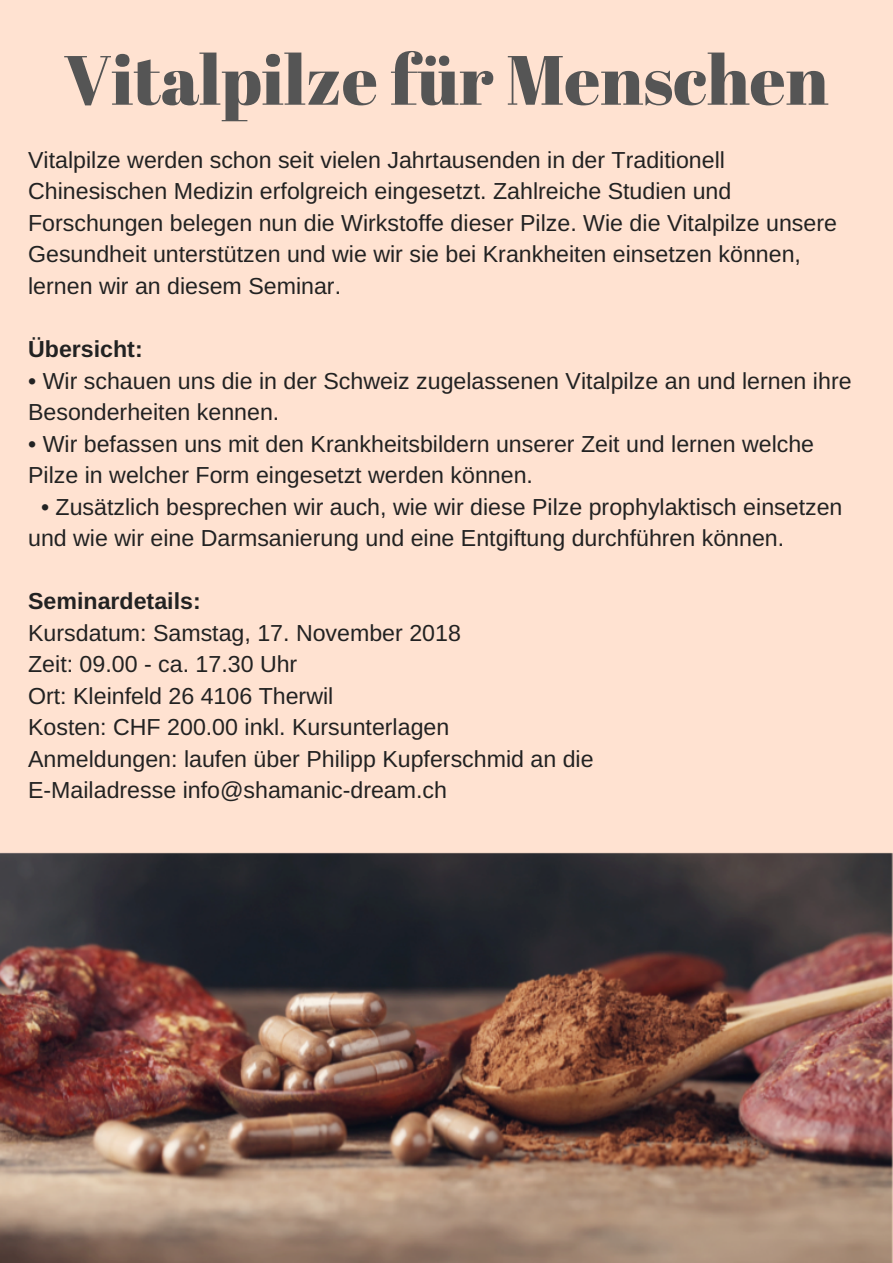
<style>
.page{position:relative;width:893px;height:1263px;background:#ffe2d1}
.page>*{position:absolute;margin:0;border:0;box-sizing:border-box;transform-origin:0 0}
.t1{font:69.6px "Abril Fatface";color:#555}
.t2{font:23.25px/31.5px "Arimo";color:#222}
.t3{font:700 23.25px "Arimo";color:#222}
</style>
<div class="page">
<img style="left:0;top:852px;width:893px;height:411px">
<h1 class="t1" style="left:64px;top:31px;width:766px">Vitalpilze für Menschen</h1>
<p class="t2" style="left:28px;top:144px;width:810px">Vitalpilze werden schon seit vielen Jahrtausenden in der Traditionell Chinesischen Medizin erfolgreich eingesetzt. Zahlreiche Studien und Forschungen belegen nun die Wirkstoffe dieser Pilze. Wie die Vitalpilze unsere Gesundheit unterstützen und wie wir sie bei Krankheiten einsetzen können, lernen wir an diesem Seminar.</p>
<p class="t3" style="left:28px;top:336px;width:116px">Übersicht:</p>
<p class="t2" style="left:28px;top:365px;width:825px">• Wir schauen uns die in der Schweiz zugelassenen Vitalpilze an und lernen ihre<br>Besonderheiten kennen.</p>
<p class="t2" style="left:28px;top:428px;width:787px">• Wir befassen uns mit den Krankheitsbildern unserer Zeit und lernen welche<br>Pilze in welcher Form eingesetzt werden können.</p>
<p class="t2" style="left:28px;top:491px;width:816px;text-indent:13px">• Zusätzlich besprechen wir auch, wie wir diese Pilze prophylaktisch einsetzen und wie wir eine Darmsanierung und eine Entgiftung durchführen können.</p>
<p class="t3" style="left:28px;top:588px;width:174px">Seminardetails:</p>
<p class="t2" style="left:28px;top:617px;width:567px">Kursdatum: Samstag, 17. November 2018<br>Zeit: 09.00 - ca. 17.30 Uhr<br>Ort: Kleinfeld 26 4106 Therwil<br>Kosten: CHF 200.00 inkl. Kursunterlagen Anmeldungen: laufen über Philipp Kupferschmid an die E-Mailadresse info@shamanic-dream.ch</p>
</div>
